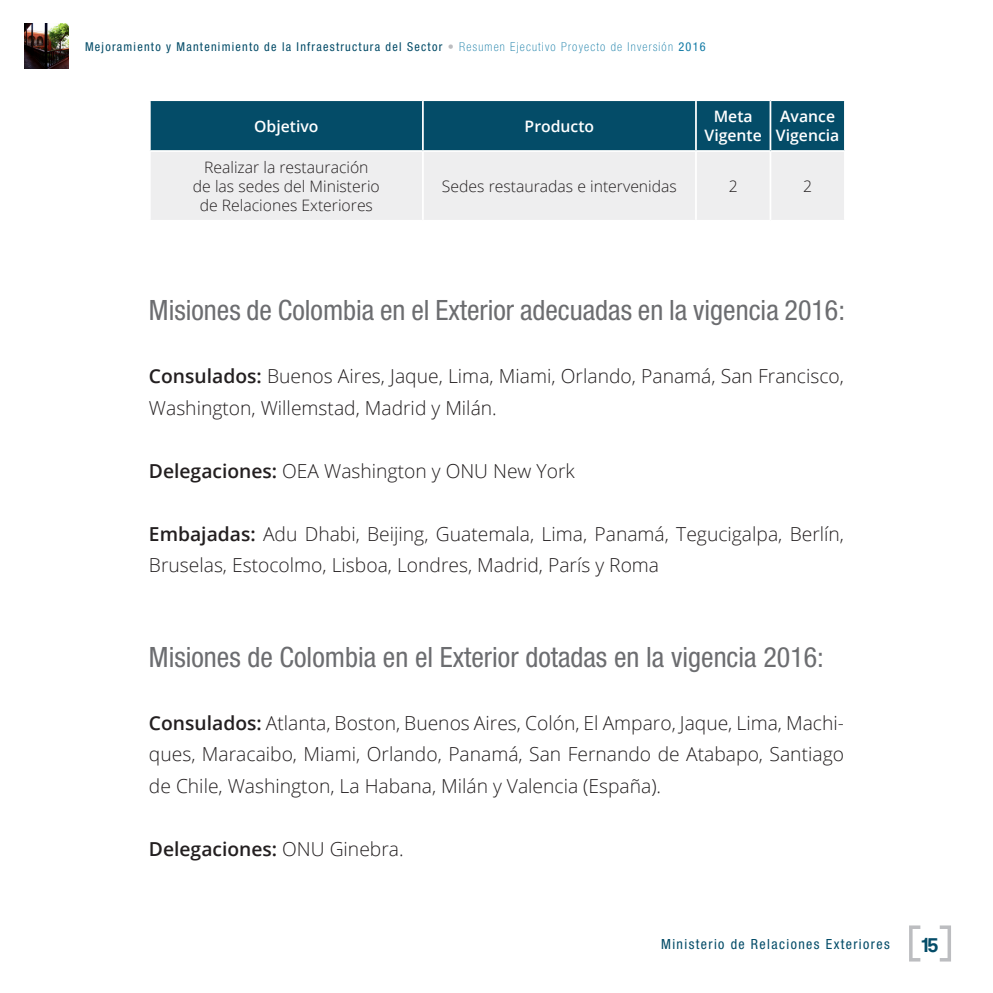
<style>
.page{position:relative;width:993px;height:993px;background:#fff}
.page>*{position:absolute;margin:0;border:0;box-sizing:border-box;transform-origin:0 0}
.t1{font:condensed 28px "Helvetica Neue LT Std";color:#6c6d70}
.t2{font:21px "Coolvetica Rg";color:#044c68}
.t3{font:300 19.25px/31.5px "Open Sans";color:#231f20}
.t4{font:600 19.25px "Open Sans";color:#231f20}
.t5{font:300 15.75px/18.9px "Open Sans";color:#231f20;text-align:center}
.t6{font:600 15.75px/18.9px "Open Sans";color:#fff;text-align:center}
.t7{font:condensed 14px "Helvetica Neue LT Std";letter-spacing:.1em;color:#044c68}
.t8{font:condensed 12.25px "Helvetica Neue LT Std";letter-spacing:.1em;color:#044c68}
.s1{color:#bcbdc0}
.s2{font-weight:100;color:#117aa5}
.s3{color:#117aa5}
.s4{font-weight:600}
.s5{font-weight:300}
</style>
<div class="page">
<div style="left:937px;top:925px;width:13px;height:36px;border:4px solid #bcbdc0"></div>
<div style="left:908px;top:925px;width:13px;height:36px;border:4px solid #bcbdc0"></div>
<img style="left:24px;top:24px;width:45px;height:44px">
<div style="left:151px;top:101px;width:692px;height:49px;background:#044c68"></div>
<div style="left:151px;top:152px;width:692px;height:68px;background:#eeeeef"></div>
<hr style="left:422px;top:101px;width:1px;height:49px;background:#fff">
<hr style="left:694px;top:101px;width:2px;height:49px;background:#fff">
<hr style="left:769px;top:101px;width:2px;height:49px;background:#fff">
<hr style="left:422px;top:152px;width:1px;height:68px;background:#fff">
<hr style="left:694px;top:152px;width:2px;height:68px;background:#fff">
<hr style="left:769px;top:152px;width:2px;height:68px;background:#fff">
<p class="t8" style="left:85px;top:39px;width:622px">Mejoramiento y Mantenimiento de la Infraestructura del Sector <span class="s1">•</span> <span class="s2">Resumen Ejecutivo Proyecto de Inversión</span> <span class="s3">2016</span></p>
<p class="t6" style="left:254px;top:116px;width:66px">Objetivo</p>
<p class="t6" style="left:524px;top:116px;width:71px">Producto</p>
<p class="t6" style="left:704px;top:107px;width:59px">Meta<br>Vigente</p>
<p class="t6" style="left:775px;top:107px;width:65px;text-align:left">Avance<br>Vigencia</p>
<p class="t5" style="left:193px;top:157px;width:188px">Realizar la restauración<br>de las sedes del Ministerio de Relaciones Exteriores</p>
<p class="t5" style="left:442px;top:176px;width:236px">Sedes restauradas e intervenidas</p>
<p class="t5" style="left:728px;top:176px;width:10px">2</p>
<p class="t5" style="left:802px;top:176px;width:10px">2</p>
<h1 class="t1" style="left:149px;top:294px;width:697px">Misiones de Colombia en el Exterior adecuadas en la vigencia 2016:</h1>
<p class="t3" style="left:149px;top:359px;width:696px"><span class="s4">Consulados:</span> Buenos Aires, Jaque, Lima, Miami, Orlando, Panamá, San Francisco,<br>Washington, Willemstad, Madrid y Milán.</p>
<p class="t3" style="left:149px;top:454px;width:427px"><span class="s4">Delegaciones:</span> OEA Washington y ONU New York</p>
<p class="t3" style="left:149px;top:517px;width:696px"><span class="s4">Embajadas:</span> Adu Dhabi, Beijing, Guatemala, Lima, Panamá, Tegucigalpa, Berlín,<br>Bruselas, Estocolmo, Lisboa, Londres, Madrid, París y Roma</p>
<h1 class="t1" style="left:149px;top:640px;width:676px">Misiones de Colombia en el Exterior dotadas en la vigencia 2016:</h1>
<p class="t3" style="left:149px;top:706px;width:696px;text-align:justify"><span class="s4">Consulados:</span> Atlanta, Boston, Buenos Aires, Colón, El Amparo, Jaque, Lima, Machi&shy;ques, Maracaibo, Miami, Orlando, Panamá, San Fernando de Atabapo, Santiago de Chile, Washington, La Habana, Milán y Valencia (España).</p>
<p class="t4" style="left:149px;top:835px;width:256px">Delegaciones: <span class="s5">ONU Ginebra.</span></p>
<p class="t7" style="left:660px;top:935px;width:230px">Ministerio de Relaciones Exteriores</p>
<p class="t2" style="left:921px;top:931px;width:18px">15</p>
</div>
